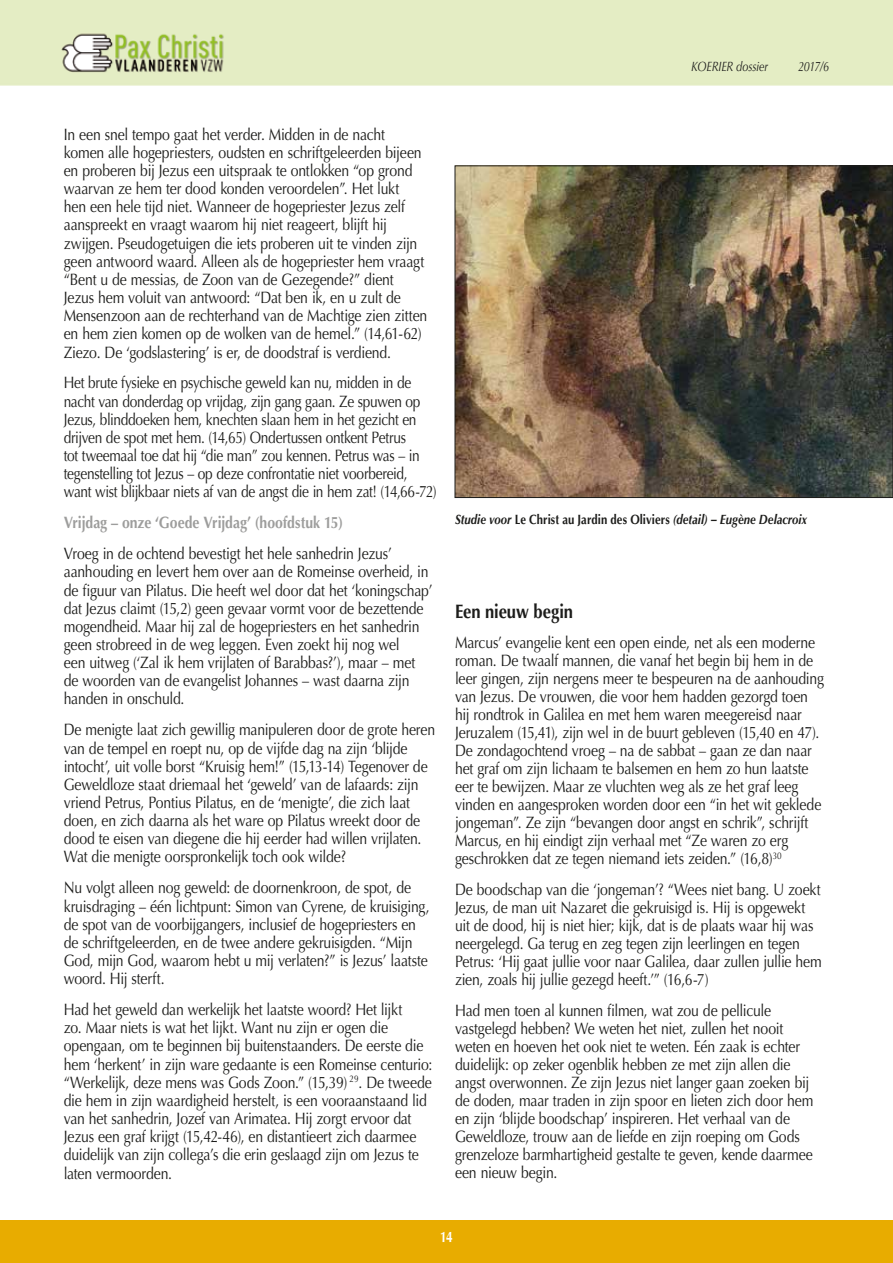
<style>
.page{position:relative;width:893px;height:1263px;background:#fff}
.page>*{position:absolute;margin:0;border:0;box-sizing:border-box;transform-origin:0 0}
.t1{font:700 19.5px "Optima LT Std";letter-spacing:-.005em;color:#1d1d1b;scale:.85 1}
.t2{font:16.5px/18.1px "Optima LT Std";letter-spacing:-.015em;color:#1d1d1b;scale:.85 1}
.t3{font:16.5px/18.1px "Optima LT Std";letter-spacing:-.015em;color:#1d1d1b;scale:.83 1}
.t4{font:700 16.5px "Optima LT Std";letter-spacing:-.005em;color:#9d9d9c;scale:.85 1}
.t5{font:700 15px "Optima LT Std";color:#fff;scale:.8 1}
.t6{font:italic 700 13.5px "Optima LT Std";color:#1d1d1b;scale:.84 1}
.t7{font:italic 13.5px "Optima LT Std";letter-spacing:-.015em;color:#1d1d1b;scale:.8 1}
.s1{font-style:normal}
</style>
<div class="page">
<div style="left:0;top:0;width:893px;height:85px;background:#e4edc4"></div>
<div style="left:0;top:1220px;width:893px;height:43px;background:#e8ac00"></div>
<img style="left:457px;top:167px;width:434px;height:329px">
<div style="left:455px;top:165px;width:438px;height:333px;border:1px solid #1d1d1b"></div>
<p class="t7" style="left:691px;top:58px;width:98px">KOERIER dossier</p>
<p class="t7" style="left:798px;top:58px;width:40px">2017/6</p>
<p class="t2" style="left:64px;top:125px;width:429px">In een snel tempo gaat het verder. Midden in de nacht komen alle hogepriesters, oudsten en schriftgeleerden bijeen en proberen bij Jezus een uitspraak te ontlokken “op grond waarvan ze hem ter dood konden veroordelen”. Het lukt<br>hen een hele tijd niet. Wanneer de hogepriester Jezus zelf aanspreekt en vraagt waarom hij niet reageert, blijft hij zwijgen. Pseudogetuigen die iets proberen uit te vinden zijn geen antwoord waard. Alleen als de hogepriester hem vraagt “Bent u de messias, de Zoon van de Gezegende?” dient Jezus hem voluit van antwoord: “Dat ben ik, en u zult de Mensenzoon aan de rechterhand van de Machtige zien zitten en hem zien komen op de wolken van de hemel.” (14,61-62)<br>Ziezo. De ‘godslastering’ is er, de doodstraf is verdiend.</p>
<p class="t3" style="left:64px;top:374px;width:451px">Het brute fysieke en psychische geweld kan nu, midden in de nacht van donderdag op vrijdag, zijn gang gaan. Ze spuwen op Jezus, blinddoeken hem, knechten slaan hem in het gezicht en drijven de spot met hem. (14,65) Ondertussen ontkent Petrus<br>tot tweemaal toe dat hij “die man” zou kennen. Petrus was – in tegenstelling tot Jezus – op deze confrontatie niet voorbereid, want wist blijkbaar niets af van de angst die in hem zat! (14,66-72)</p>
<p class="t4" style="left:64px;top:513px;width:330px">Vrijdag – onze ‘Goede Vrijdag’ (hoofdstuk 15)</p>
<p class="t2" style="left:64px;top:545px;width:436px">Vroeg in de ochtend bevestigt het hele sanhedrin Jezus’ aanhouding en levert hem over aan de Romeinse overheid, in de figuur van Pilatus. Die heeft wel door dat het ‘koningschap’ dat Jezus claimt (15,2) geen gevaar vormt voor de bezettende mogendheid. Maar hij zal de hogepriesters en het sanhedrin geen strobreed in de weg leggen. Even zoekt hij nog wel<br>een uitweg (‘Zal ik hem vrijlaten of Barabbas?’), maar – met de woorden van de evangelist Johannes – wast daarna zijn handen in onschuld.</p>
<p class="t2" style="left:64px;top:721px;width:438px">De menigte laat zich gewillig manipuleren door de grote heren van de tempel en roept nu, op de vijfde dag na zijn ‘blijde intocht’, uit volle borst “Kruisig hem!” (15,13-14) Tegenover de Geweldloze staat driemaal het ‘geweld’ van de lafaards: zijn vriend Petrus, Pontius Pilatus, en de ‘menigte’, die zich laat doen, en zich daarna als het ware op Pilatus wreekt door de dood te eisen van diegene die hij eerder had willen vrijlaten.<br>Wat die menigte oorspronkelijk toch ook wilde?</p>
<p class="t2" style="left:64px;top:879px;width:432px">Nu volgt alleen nog geweld: de doornenkroon, de spot, de kruisdraging – één lichtpunt: Simon van Cyrene, de kruisiging, de spot van de voorbijgangers, inclusief de hogepriesters en de schriftgeleerden, en de twee andere gekruisigden. “Mijn God, mijn God, waarom hebt u mij verlaten?” is Jezus’ laatste woord. Hij sterft.</p>
<p class="t2" style="left:64px;top:1001px;width:435px">Had het geweld dan werkelijk het laatste woord? Het lijkt<br>zo. Maar niets is wat het lijkt. Want nu zijn er ogen die opengaan, om te beginnen bij buitenstaanders. De eerste die hem ‘herkent’ in zijn ware gedaante is een Romeinse centurio: “Werkelijk, deze mens was Gods Zoon.” (15,39) <sup>29</sup>. De tweede die hem in zijn waardigheid herstelt, is een vooraanstaand lid van het sanhedrin, Jozef van Arimatea. Hij zorgt ervoor dat Jezus een graf krijgt (15,42-46), en distantieert zich daarmee duidelijk van zijn collega’s die erin geslaagd zijn om Jezus te laten vermoorden.</p>
<p class="t6" style="left:455px;top:512px;width:421px">Studie voor <span class="s1">Le Christ au Jardin des Oliviers</span> (detail) – Eugène Delacroix</p>
<p class="t1" style="left:455px;top:600px;width:140px">Een nieuw begin</p>
<p class="t2" style="left:455px;top:634px;width:436px">Marcus’ evangelie kent een open einde, net als een moderne roman. De twaalf mannen, die vanaf het begin bij hem in de leer gingen, zijn nergens meer te bespeuren na de aanhouding van Jezus. De vrouwen, die voor hem hadden gezorgd toen hij rondtrok in Galilea en met hem waren meegereisd naar Jeruzalem (15,41), zijn wel in de buurt gebleven (15,40 en 47).<br>De zondagochtend vroeg – na de sabbat – gaan ze dan naar het graf om zijn lichaam te balsemen en hem zo hun laatste eer te bewijzen. Maar ze vluchten weg als ze het graf leeg vinden en aangesproken worden door een “in het wit geklede jongeman”. Ze zijn “bevangen door angst en schrik”, schrijft Marcus, en hij eindigt zijn verhaal met “Ze waren zo erg geschrokken dat ze tegen niemand iets zeiden.” (16,8)<sup>30</sup></p>
<p class="t2" style="left:455px;top:881px;width:433px">De boodschap van die ‘jongeman’? “Wees niet bang. U zoekt Jezus, de man uit Nazaret die gekruisigd is. Hij is opgewekt uit de dood, hij is niet hier; kijk, dat is de plaats waar hij was neergelegd. Ga terug en zeg tegen zijn leerlingen en tegen Petrus: ‘Hij gaat jullie voor naar Galilea, daar zullen jullie hem zien, zoals hij jullie gezegd heeft.’” (16,6-7)</p>
<p class="t2" style="left:455px;top:1001px;width:423px">Had men toen al kunnen filmen, wat zou de pellicule vastgelegd hebben? We weten het niet, zullen het nooit weten en hoeven het ook niet te weten. Eén zaak is echter duidelijk: op zeker ogenblik hebben ze met zijn allen die angst overwonnen. Ze zijn Jezus niet langer gaan zoeken bij de doden, maar traden in zijn spoor en lieten zich door hem en zijn ‘blijde boodschap’ inspireren. Het verhaal van de Geweldloze, trouw aan de liefde en zijn roeping om Gods grenzeloze barmhartigheid gestalte te geven, kende daarmee een nieuw begin.</p>
<p class="t5" style="left:440px;top:1228px;width:17px">14</p>
</div>
